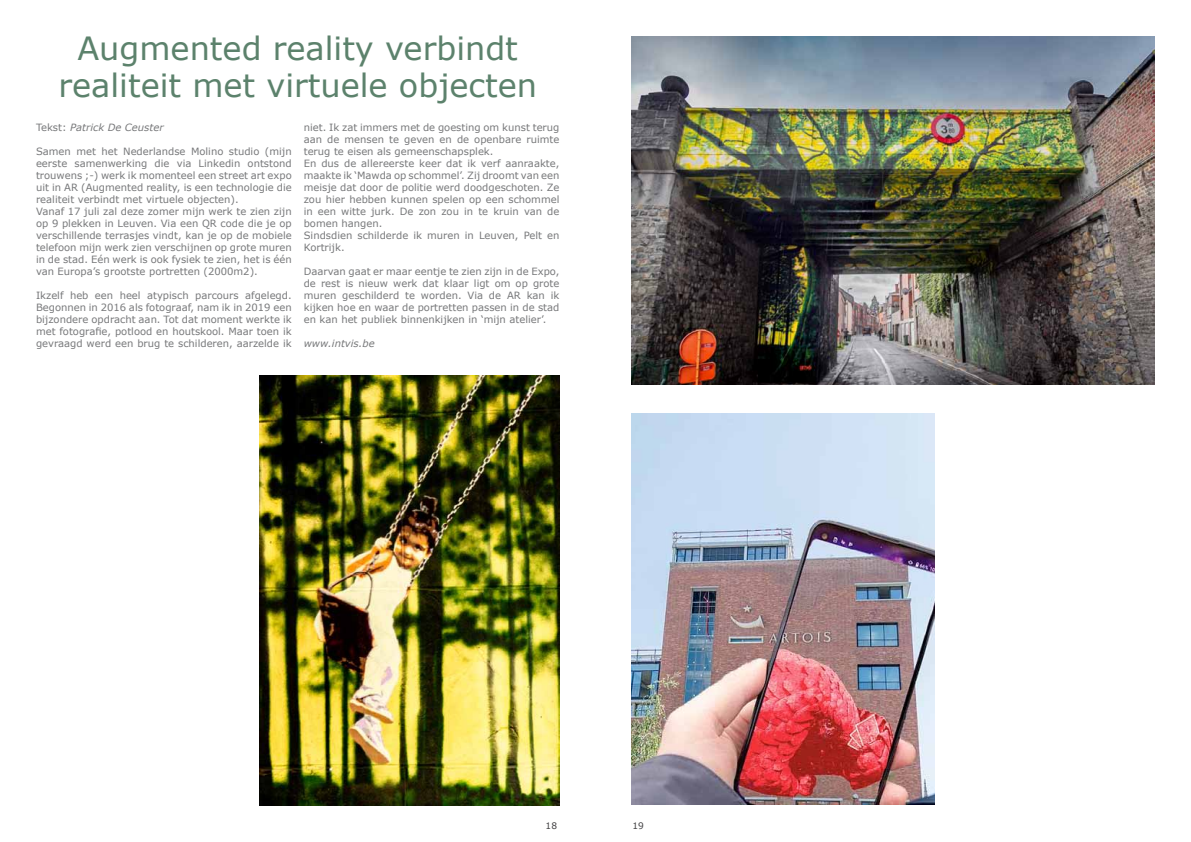
<style>
.page{position:relative;width:1191px;height:842px;background:#fff}
.page>*{position:absolute;margin:0;border:0;box-sizing:border-box;transform-origin:0 0}
.t1{font:32px/37px "Verdana";color:#5c826c;text-align:center}
.t2{font:10px/12px "Verdana";color:#77787a}
.t3{font:italic 10px "Verdana";color:#77787a}
.t4{font:9px "Verdana";color:#414042}
.s1{font-style:normal}
</style>
<div class="page">
<img style="left:631px;top:413px;width:304px;height:391px">
<img style="left:631px;top:36px;width:523px;height:348px">
<img style="left:259px;top:376px;width:300px;height:430px">
<h1 class="t1" style="left:59px;top:30px;width:480px">Augmented reality verbindt realiteit met virtuele objecten</h1>
<p class="t3" style="left:36px;top:120px;width:129px"><span class="s1">Tekst:</span> Patrick De Ceuster</p>
<p class="t2" style="left:36px;top:145px;width:257px">Samen met het Nederlandse Molino studio (mijn eerste samenwerking die via Linkedin ontstond trouwens ;-) werk ik momenteel een street art expo uit in AR (Augmented reality, is een technologie die realiteit verbindt met virtuele objecten).<br>Vanaf 17 juli zal deze zomer mijn werk te zien zijn op 9 plekken in Leuven. Via een QR code die je op verschillende terrasjes vindt, kan je op de mobiele telefoon mijn werk zien verschijnen op grote muren in de stad. Eén werk is ook fysiek te zien, het is één van Europa’s grootste portretten (2000m2).</p>
<p class="t2" style="left:36px;top:289px;width:257px;text-align:justify">Ikzelf heb een heel atypisch parcours afgelegd.<br>Begonnen in 2016 als fotograaf, nam ik in 2019 een bijzondere opdracht aan. Tot dat moment werkte ik met fotografie, potlood en houtskool. Maar toen ik gevraagd werd een brug te schilderen, aarzelde ik</p>
<p class="t2" style="left:304px;top:121px;width:257px">niet. Ik zat immers met de goesting om kunst terug aan de mensen te geven en de openbare ruimte terug te eisen als gemeenschapsplek.<br>En dus de allereerste keer dat ik verf aanraakte, maakte ik ‘Mawda op schommel’. Zij droomt van een meisje dat door de politie werd doodgeschoten. Ze zou hier hebben kunnen spelen op een schommel in een witte jurk. De zon zou in te kruin van de bomen hangen.<br>Sindsdien schilderde ik muren in Leuven, Pelt en Kortrijk.</p>
<p class="t2" style="left:304px;top:265px;width:257px;text-align:justify">Daarvan gaat er maar eentje te zien zijn in de Expo, de rest is nieuw werk dat klaar ligt om op grote muren geschilderd te worden. Via de AR kan ik kijken hoe en waar de portretten passen in de stad en kan het publiek binnenkijken in ‘mijn atelier’.</p>
<p class="t3" style="left:304px;top:336px;width:72px">www.intvis.be</p>
<p class="t4" style="left:545px;top:820px;width:13px">18</p>
<p class="t4" style="left:632px;top:820px;width:13px">19</p>
</div>
